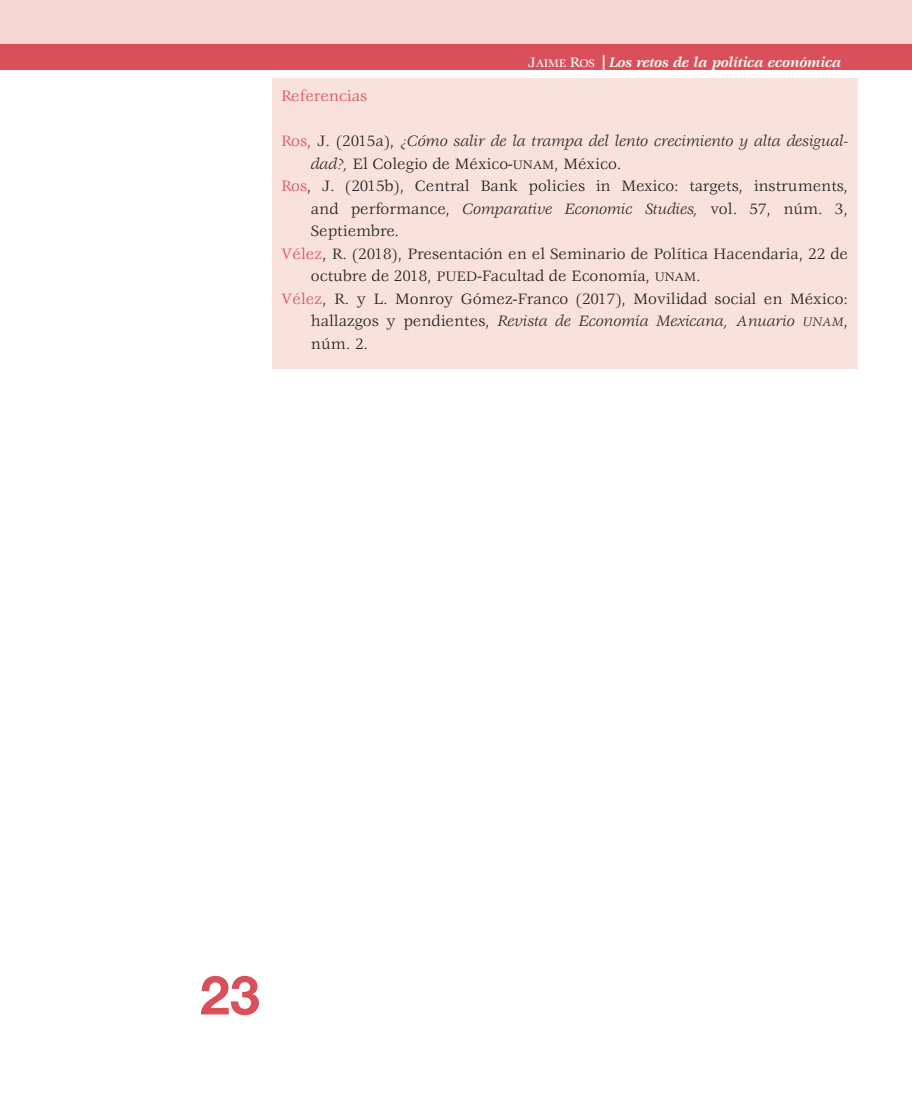
<style>
.page{position:relative;width:912px;height:1106px;background:#fff}
.page>*{position:absolute;margin:0;border:0;box-sizing:border-box;transform-origin:0 0}
.t1{font:700 54px "Helvetica Neue LT Std";color:#d9505b}
.t2{font:16.5px/22.5px "Veljovic";color:#231f20;text-align:justify}
.t3{font:italic 16.5px/22.5px "Veljovic";color:#231f20}
.t4{font:16.5px "Veljovic";color:#d9505b}
.t5{font:italic 700 15px "Veljovic";letter-spacing:-.01em;color:#fff}
.s1{font-family:"Veljovic Medium SC800";font-weight:400;font-style:normal}
.s2{font-family:"Veljovic Medium SC800";font-weight:400;font-style:normal;font-size:12px}
.s3{font-family:"Helvetica Neue LT Std";font-weight:500}
.s4{font-style:normal;color:#d9505b}
.s5{font-style:normal;color:#e51836}
.s6{font-style:normal}
.s7{font-style:normal;font-size:13.5px}
.s8{color:#d9505b}
.s9{font-style:italic}
.s10{font-size:15px}
.s11{font-size:13.5px}
.s12{font-style:italic;font-size:13.5px}
</style>
<div class="page">
<div style="left:0;top:0;width:911px;height:49px;background:#f6d7d3"></div>
<div style="left:0;top:44px;width:911px;height:26px;background:#d9505b"></div>
<div style="left:272px;top:79px;width:585px;height:290px;background:#f9e1dc"></div>
<p class="t5" style="left:528px;top:54px;width:314px"><span class="s1">J</span><span class="s2">AIME</span> <span class="s1">R</span><span class="s2">OS</span> <span class="s3">|</span> Los retos de la política económica</p>
<p class="t4" style="left:281px;top:87px;width:87px">Referencias</p>
<p class="t3" style="left:311px;top:130px;width:538px;text-indent:-30px"><span class="s4">Ros</span><span class="s5">,</span> <span class="s6">J. (2015a),</span> ¿Cómo salir de la trampa del lento crecimiento y alta desigual&shy;dad?, <span class="s6">El Colegio de México-</span><span class="s7">UNAM</span><span class="s6">, México.</span></p>
<p class="t2" style="left:311px;top:175px;width:538px;text-indent:-30px"><span class="s8">Ros</span>, J. (2015b), Central Bank policies in Mexico: targets, instruments, and performance, <span class="s9">Comparative Economic Studies,</span> vol. 57, núm. 3, Septiembre.</p>
<p class="t2" style="left:311px;top:243px;width:538px;text-indent:-30px"><span class="s8">Vélez</span>, R. (2018), Presentación en el Seminario de Política Hacendaria, 22 de octubre de 2018, <span class="s10">PUED</span>-Facultad de Economía, <span class="s11">UNAM</span>.</p>
<p class="t2" style="left:311px;top:288px;width:538px;text-indent:-30px"><span class="s8">Vélez</span>, R. y L. Monroy Gómez-Franco (2017), Movilidad social en México: hallazgos y pendientes, <span class="s9">Revista de Economía Mexicana, Anuario</span> <span class="s12">UNAM</span>, núm. 2.</p>
<h1 class="t1" style="left:200px;top:961px;width:62px">23</h1>
</div>
